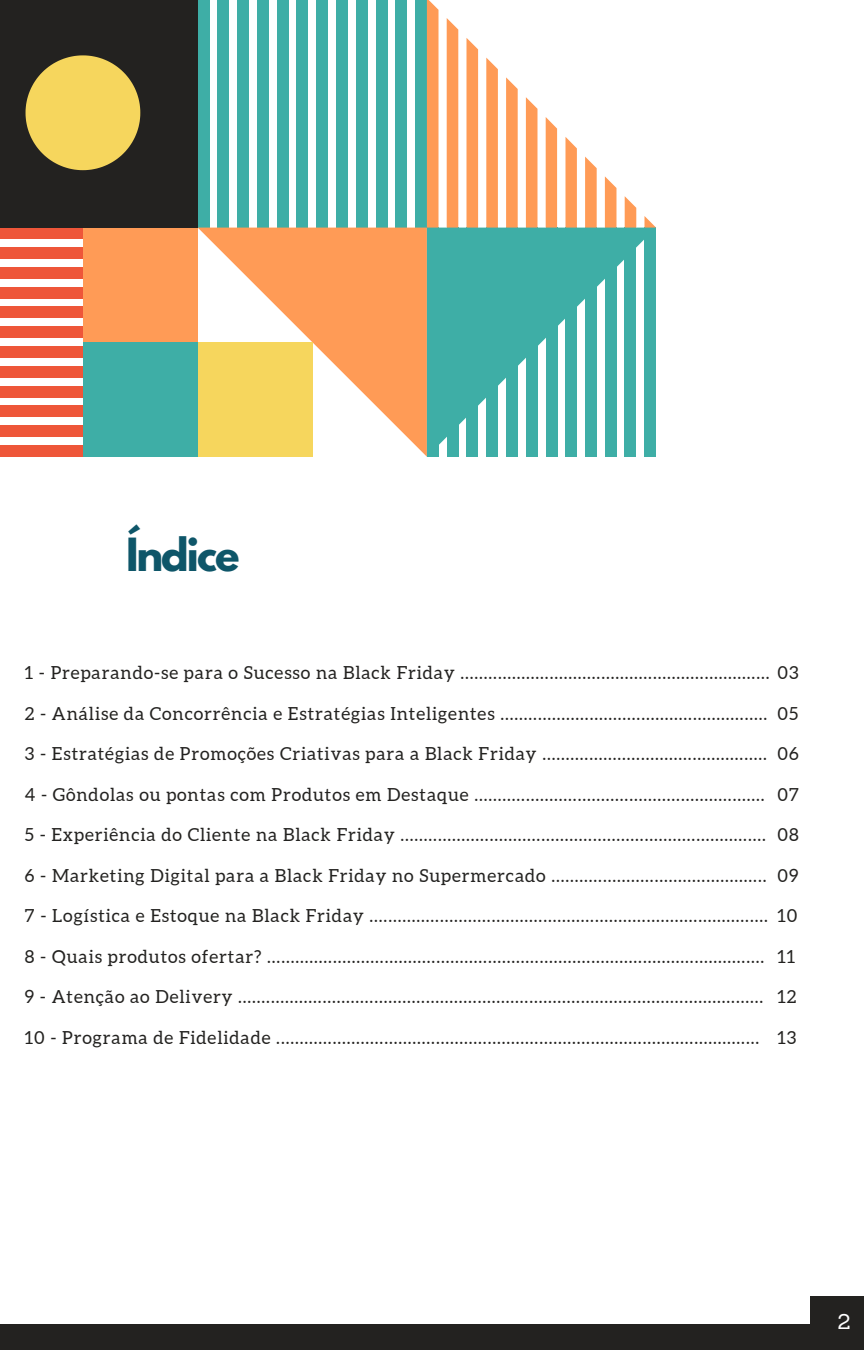
<style>
.page{position:relative;width:864px;height:1350px;background:#fff}
.page>*{position:absolute;margin:0;border:0;box-sizing:border-box;transform-origin:0 0}
.t1{font:700 40.5px "League Spartan";letter-spacing:-.05em;color:#0e5669}
.t2{font:20.93px "Sanchez";color:#fff}
.t3{font:18px "Aleo";letter-spacing:.05em;color:#232220}
</style>
<div class="page">
<div style="left:0;top:445px;width:83px;height:12px;background:#ee5639"></div>
<div style="left:0;top:425px;width:83px;height:12px;background:#ee5639"></div>
<div style="left:0;top:406px;width:83px;height:11px;background:#ee5639"></div>
<div style="left:0;top:386px;width:83px;height:11px;background:#ee5639"></div>
<div style="left:0;top:366px;width:83px;height:12px;background:#ee5639"></div>
<div style="left:0;top:346px;width:83px;height:12px;background:#ee5639"></div>
<div style="left:0;top:326px;width:83px;height:12px;background:#ee5639"></div>
<div style="left:0;top:307px;width:83px;height:11px;background:#ee5639"></div>
<div style="left:0;top:287px;width:83px;height:11px;background:#ee5639"></div>
<div style="left:0;top:267px;width:83px;height:12px;background:#ee5639"></div>
<div style="left:0;top:247px;width:83px;height:12px;background:#ee5639"></div>
<div style="left:0;top:228px;width:83px;height:11px;background:#ee5639"></div>
<div style="left:83px;top:342px;width:115px;height:115px;background:#3eaea6"></div>
<div style="left:83px;top:228px;width:115px;height:114px;background:#ff9b56"></div>
<div style="left:198px;top:0;width:11px;height:228px;background:#3eaea6"></div>
<div style="left:218px;top:0;width:11px;height:228px;background:#3eaea6"></div>
<div style="left:237px;top:0;width:12px;height:228px;background:#3eaea6"></div>
<div style="left:257px;top:0;width:12px;height:228px;background:#3eaea6"></div>
<div style="left:277px;top:0;width:11px;height:228px;background:#3eaea6"></div>
<div style="left:297px;top:0;width:11px;height:228px;background:#3eaea6"></div>
<div style="left:316px;top:0;width:12px;height:228px;background:#3eaea6"></div>
<div style="left:336px;top:0;width:12px;height:228px;background:#3eaea6"></div>
<div style="left:356px;top:0;width:12px;height:228px;background:#3eaea6"></div>
<div style="left:376px;top:0;width:11px;height:228px;background:#3eaea6"></div>
<div style="left:396px;top:0;width:11px;height:228px;background:#3eaea6"></div>
<div style="left:415px;top:0;width:12px;height:228px;background:#3eaea6"></div>
<svg style="left:198px;top:228px;width:229px;height:229px;fill:#ff9b56"></svg>
<div style="left:198px;top:342px;width:114px;height:115px;background:#f6d65d"></div>
<svg style="left:427px;top:228px;width:228px;height:229px;fill:#3eaea6"></svg>
<svg style="left:427px;top:0;width:12px;height:228px;background:#fea05f"></svg>
<div style="left:447px;top:18px;width:11px;height:210px;background:#ff9b56"></div>
<div style="left:467px;top:38px;width:11px;height:190px;background:#ff9b56"></div>
<svg style="left:486px;top:58px;width:12px;height:170px;background:#fea160"></svg>
<svg style="left:506px;top:77px;width:12px;height:151px;background:#fea262"></svg>
<svg style="left:526px;top:97px;width:12px;height:131px;background:#fea364"></svg>
<svg style="left:546px;top:117px;width:11px;height:111px"></svg>
<svg style="left:566px;top:137px;width:11px;height:91px"></svg>
<svg style="left:585px;top:157px;width:12px;height:71px"></svg>
<svg style="left:605px;top:176px;width:11px;height:52px"></svg>
<svg style="left:625px;top:196px;width:11px;height:32px"></svg>
<svg style="left:644px;top:216px;width:11px;height:12px"></svg>
<div style="left:0;top:0;width:198px;height:227px;background:#232220"></div>
<svg style="left:26px;top:55px;width:114px;height:115px"></svg>
<div style="left:811px;top:1296px;width:53px;height:54px;background:#232220"></div>
<div style="left:0;top:1324px;width:811px;height:26px;background:#232220"></div>
<p class="t1" style="left:126px;top:534px;width:115px">Índice</p>
<p class="t3" style="left:25px;top:663px;width:775px">1 - Preparando-se para o Sucesso na Black Friday .................................................................. 03</p>
<p class="t3" style="left:778px;top:703px;width:22px">05</p>
<p class="t3" style="left:778px;top:744px;width:23px">06</p>
<p class="t3" style="left:778px;top:784px;width:23px">07</p>
<p class="t3" style="left:778px;top:825px;width:23px">08</p>
<p class="t3" style="left:778px;top:865px;width:22px">09</p>
<p class="t3" style="left:778px;top:906px;width:21px">10</p>
<p class="t3" style="left:778px;top:946px;width:19px">11</p>
<p class="t3" style="left:778px;top:987px;width:20px">12</p>
<p class="t3" style="left:778px;top:1027px;width:20px">13</p>
<p class="t3" style="left:25px;top:703px;width:744px">2 - Análise da Concorrência e Estratégias Inteligentes .........................................................</p>
<p class="t3" style="left:25px;top:744px;width:743px">3 - Estratégias de Promoções Criativas para a Black Friday ................................................</p>
<p class="t3" style="left:25px;top:784px;width:741px">4 - Gôndolas ou pontas com Produtos em Destaque ..............................................................</p>
<p class="t3" style="left:25px;top:825px;width:742px">5 - Experiência do Cliente na Black Friday ..............................................................................</p>
<p class="t3" style="left:25px;top:865px;width:743px">6 - Marketing Digital para a Black Friday no Supermercado ..............................................</p>
<p class="t3" style="left:25px;top:906px;width:744px">7 - Logística e Estoque na Black Friday .....................................................................................</p>
<p class="t3" style="left:25px;top:946px;width:741px">8 - Quais produtos ofertar? ..........................................................................................................</p>
<p class="t3" style="left:25px;top:987px;width:740px">9 - Atenção ao Delivery ................................................................................................................</p>
<p class="t3" style="left:25px;top:1027px;width:736px">10 - Programa de Fidelidade .......................................................................................................</p>
<p class="t2" style="left:838px;top:1308px;width:14px">2</p>
<p class="t2" style="left:838px;top:1308px;width:14px">4</p>
</div>
